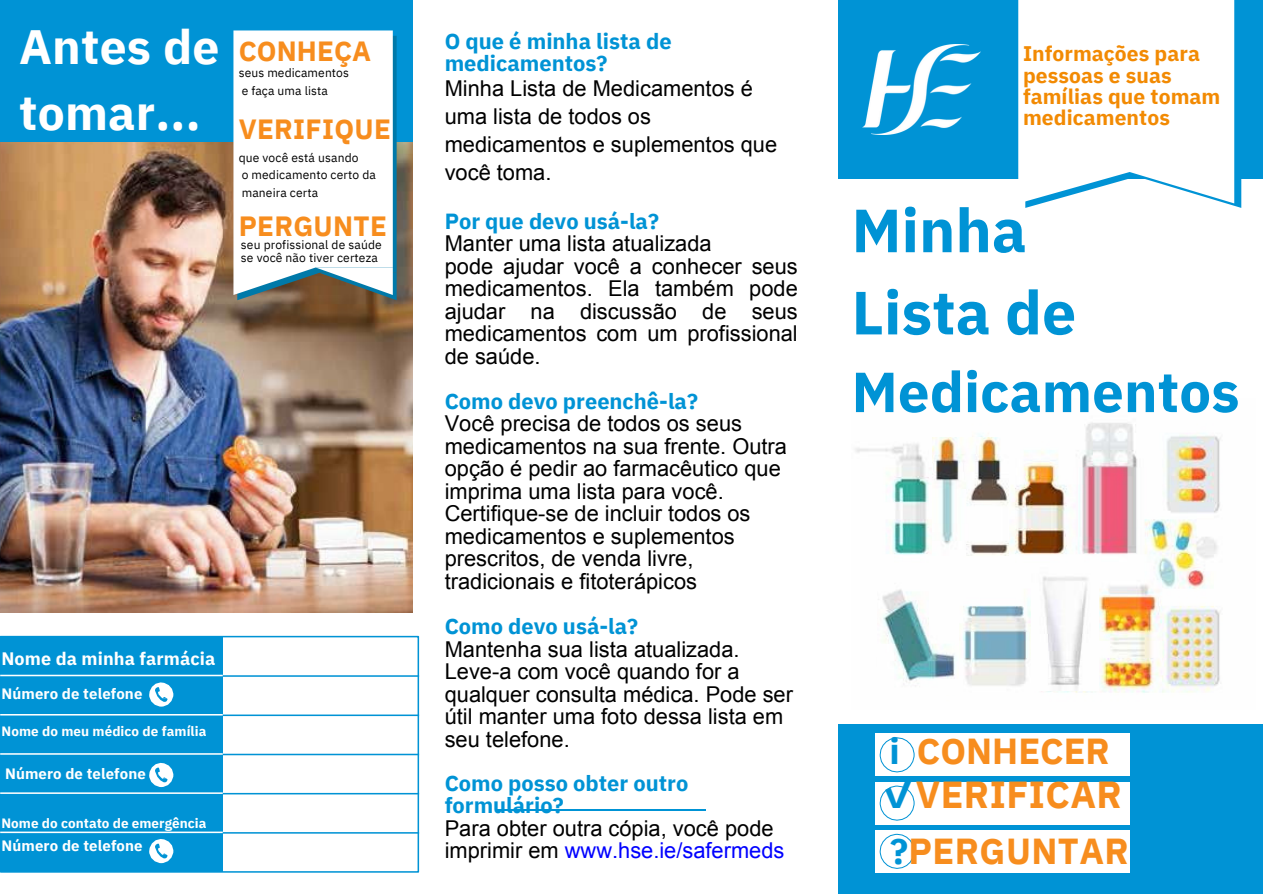
<style>
.page{position:relative;width:1263px;height:894px;background:#fff}
.page>*{position:absolute;margin:0;border:0;box-sizing:border-box;transform-origin:0 0}
.t1{font:700 60.9px/82.2px "IBM Plex Sans";color:#0093d5}
.t2{font:700 56.4px "IBM Plex Sans";color:#0093d5}
.t3{font:700 48px/66.3px "IBM Plex Sans";letter-spacing:.005em;color:#fff}
.t4{font:700 37.5px "IBM Plex Sans";letter-spacing:.01em;color:#f78d1e}
.t5{font:700 36px "IBM Plex Sans";letter-spacing:.01em;color:#f78d1e}
.t6{font:700 27.75px "IBM Plex Sans";letter-spacing:.01em;color:#f78d1e}
.t7{font:21.9px/22.5px "Arial";color:#000}
.t8{font:700 21.9px/22.5px "IBM Plex Sans";color:#0093d5}
.t9{font:700 21px/21.3px "IBM Plex Sans";letter-spacing:.005em;color:#f28a03}
.t10{font:700 18px "IBM Plex Sans";letter-spacing:.005em;color:#fff}
.t11{font:700 15px "IBM Plex Sans";letter-spacing:.005em;color:#fff}
.t12{font:700 13.5px "IBM Plex Sans";letter-spacing:.005em;color:#fff}
.t13{font:12px "IBM Plex Sans";letter-spacing:.01em;color:#000}
.s1{color:#00f}
.s2{color:#0093d5}
</style>
<div class="page">
<div style="left:0;top:635px;width:419px;height:237px;border:2px solid #0093d5"></div>
<div style="left:0;top:636px;width:223px;height:235px;background:#0093d5"></div>
<svg style="left:149px;top:682px;width:24px;height:24px"></svg>
<svg style="left:149px;top:762px;width:24px;height:24px"></svg>
<svg style="left:149px;top:839px;width:24px;height:23px"></svg>
<hr style="left:180px;top:675px;width:239px;height:1px;background:#0093d5">
<hr style="left:180px;top:714px;width:239px;height:1px;background:#0093d5">
<hr style="left:180px;top:753px;width:239px;height:2px;background:#0093d5">
<hr style="left:180px;top:792px;width:239px;height:2px;background:#0093d5">
<hr style="left:180px;top:831px;width:239px;height:2px;background:#0093d5">
<hr style="left:0;top:674px;width:223px;height:2px;background:#fff">
<hr style="left:0;top:713px;width:223px;height:2px;background:#fff">
<hr style="left:0;top:753px;width:223px;height:1px;background:#fff">
<hr style="left:0;top:792px;width:223px;height:1px;background:#fff">
<hr style="left:0;top:831px;width:223px;height:1px;background:#fff">
<div style="left:838px;top:724px;width:424px;height:169px;background:#0093d5"></div>
<div style="left:875px;top:781px;width:255px;height:43px;background:#fff"></div>
<div style="left:875px;top:829px;width:255px;height:43px;background:#fff"></div>
<div style="left:875px;top:733px;width:255px;height:43px;background:#fff"></div>
<svg style="left:879px;top:737px;width:36px;height:35px"></svg>
<svg style="left:879px;top:785px;width:36px;height:35px"></svg>
<svg style="left:879px;top:833px;width:36px;height:36px"></svg>
<img style="left:855px;top:422px;width:366px;height:271px">
<img style="left:877px;top:575px;width:81px;height:118px">
<img style="left:1031px;top:565px;width:68px;height:125px">
<img style="left:932px;top:437px;width:77px;height:118px">
<div style="left:838px;top:0;width:424px;height:178px;background:#0093d5"></div>
<div style="left:1018px;top:0;width:223px;height:208px;background:#fff"></div>
<img style="left:0;top:136px;width:413px;height:476px">
<div style="left:0;top:0;width:412px;height:141px;background:#0093d5"></div>
<svg style="left:233px;top:30px;width:164px;height:270px"></svg>
<hr style="left:498px;top:808px;width:208px;height:2px;background:#0093d5">
<img style="left:862px;top:44px;width:118px;height:90px">
<p class="t3" style="left:19px;top:12px;width:202px">Antes de tomar...</p>
<p class="t6" style="left:239px;top:33px;width:134px">CONHEÇA</p>
<p class="t13" style="left:239px;top:65px;width:112px">seus medicamentos</p>
<h5 class="t13" style="left:242px;top:83px;width:88px">e faça uma lista</h5>
<p class="t6" style="left:239px;top:110px;width:154px">VERIFIQUE</p>
<p class="t13" style="left:239px;top:149px;width:121px">que você está usando</p>
<p class="t13" style="left:242px;top:167px;width:136px">o medicamento certo da</p>
<p class="t13" style="left:242px;top:184px;width:78px">maneira certa</p>
<p class="t6" style="left:239px;top:207px;width:150px">PERGUNTE</p>
<p class="t13" style="left:241px;top:236px;width:142px">seu profissional de saúde</p>
<p class="t13" style="left:241px;top:250px;width:138px">se você não tiver certeza</p>
<p class="t10" style="left:1px;top:646px;width:215px">Nome da minha farmácia</p>
<p class="t11" style="left:1px;top:683px;width:142px">Número de telefone</p>
<p class="t12" style="left:1px;top:722px;width:206px">Nome do meu médico de família</p>
<h1 class="t11" style="left:5px;top:763px;width:142px">Número de telefone</h1>
<p class="t12" style="left:1px;top:814px;width:207px">Nome do contato de emergência</p>
<p class="t11" style="left:1px;top:834px;width:143px">Número de telefone</p>
<p class="t8" style="left:445px;top:29px;width:229px">O que é minha lista de medicamentos?</p>
<p class="t7" style="left:445px;top:74px;width:334px;line-height:28.2px">Minha Lista de Medicamentos é uma lista de todos os medicamentos e suplementos que você toma.</p>
<p class="t8" style="left:445px;top:209px;width:216px">Por que devo usá-la?</p>
<p class="t7" style="left:445px;top:232px;width:268px">Manter uma lista atualizada</p>
<p class="t7" style="left:445px;top:255px;width:355px;text-align:justify">pode ajudar você a conhecer seus medicamentos. Ela também pode ajudar na discussão de seus medicamentos com um profissional de saúde.</p>
<p class="t8" style="left:445px;top:389px;width:255px">Como devo preenchê-la?</p>
<p class="t7" style="left:445px;top:412px;width:344px">Você precisa de todos os seus medicamentos na sua frente. Outra opção é pedir ao farmacêutico que imprima uma lista para você.<br>Certifique-se de incluir todos os medicamentos e suplementos prescritos, de venda livre, tradicionais e fitoterápicos</p>
<p class="t8" style="left:445px;top:614px;width:195px">Como devo usá-la?</p>
<p class="t7" style="left:445px;top:637px;width:350px">Mantenha sua lista atualizada.<br>Leve-a com você quando for a qualquer consulta médica. Pode ser útil manter uma foto dessa lista em seu telefone.</p>
<p class="t8" style="left:445px;top:770px;width:245px">Como posso obter outro formulário?</p>
<p class="t7" style="left:445px;top:816px;width:341px">Para obter outra cópia, você pode imprimir em <span class="s1">www.hse.ie/safermeds</span></p>
<p class="t9" style="left:1023px;top:43px;width:199px">Informações para pessoas e suas famílias que tomam medicamentos</p>
<p class="t1" style="left:852px;top:188px;width:226px">Minha<br>Lista de</p>
<p class="t2" style="left:852px;top:354px;width:389px">Medicamentos</p>
<p class="t5" style="left:890px;top:727px;width:222px"><span class="s2">i</span> CONHECER</p>
<p class="t4" style="left:881px;top:769px;width:242px"><span class="s2">✓</span>VERIFICAR</p>
<p class="t5" style="left:890px;top:826px;width:240px"><span class="s2">?</span>PERGUNTAR</p>
</div>
